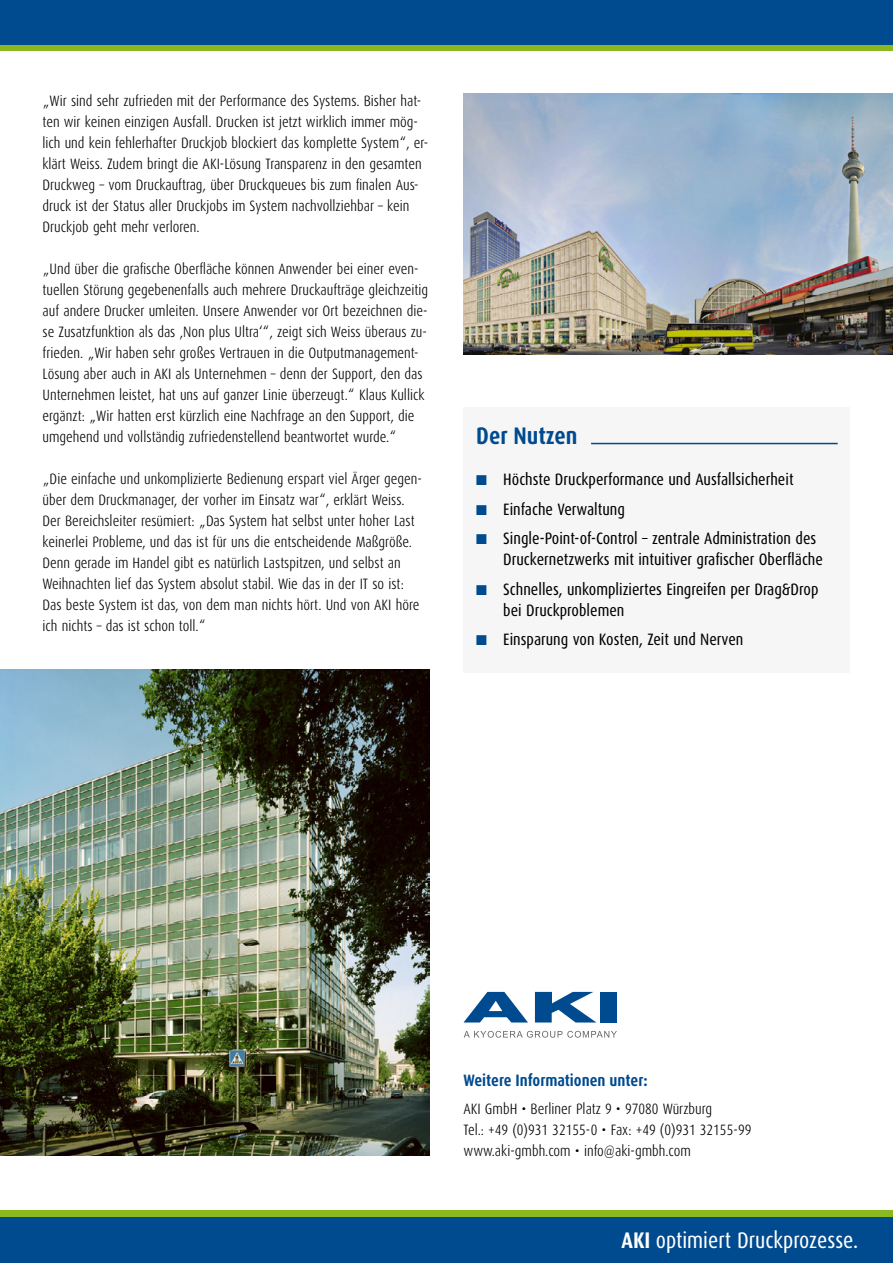
<style>
.page{position:relative;width:893px;height:1263px;background:#fff}
.page>*{position:absolute;margin:0;border:0;box-sizing:border-box;transform-origin:0 0}
.AKI_Headline_Kasten{font:700 24px "Dax Condensed";color:#004a8f}
.t1{font:22.65px "Dax Condensed";color:#fff}
.t2{font:16.5px/21px "Dax Condensed";color:#000}
.AKI_Abbinder{font:700 16.5px "Dax Condensed";color:#004a8f}
.AKI_Fließtext_10pt{font:300 15px/21px "Dax Condensed";color:#000}
.s1{color:#004a8f}
.s2{font-weight:700}
</style>
<div class="page">
<div style="left:0;top:1216px;width:893px;height:47px;background:#004a8f"></div>
<div style="left:0;top:1210px;width:893px;height:6px;background:#8cb81f"></div>
<div style="left:0;top:0;width:893px;height:47px;background:#004a8f"></div>
<div style="left:0;top:46px;width:893px;height:5px;background:#8cb81f"></div>
<svg style="left:535px;top:992px;width:61px;height:30px"></svg>
<div style="left:600px;top:992px;width:17px;height:30px;background:#004a8f"></div>
<svg style="left:464px;top:992px;width:64px;height:30px"></svg>
<svg style="left:464px;top:1031px;width:153px;height:7px"></svg>
<img style="left:0;top:670px;width:429px;height:485px">
<div style="left:463px;top:407px;width:387px;height:266px;background:#f6f6f6"></div>
<hr style="left:591px;top:443px;width:247px;height:1px;background:#004a8f">
<img style="left:463px;top:93px;width:430px;height:262px">
<p class="AKI_Fließtext_10pt" style="left:43px;top:90px;width:387px">„Wir sind sehr zufrieden mit der Performance des Systems. Bisher hat&shy;ten wir keinen einzigen Ausfall. Drucken ist jetzt wirklich immer mög&shy;lich und kein fehlerhafter Druckjob blockiert das komplette System“, er&shy;klärt Weiss. Zudem bringt die AKI-Lösung Transparenz in den gesamten Druckweg – vom Druckauftrag, über Druckqueues bis zum finalen Aus&shy;druck ist der Status aller Druckjobs im System nachvollziehbar – kein Druckjob geht mehr verloren.</p>
<p class="AKI_Fließtext_10pt" style="left:43px;top:258px;width:387px">„Und über die grafische Oberfläche können Anwender bei einer even&shy;tuellen Störung gegebenenfalls auch mehrere Druckaufträge gleichzeitig auf andere Drucker umleiten. Unsere Anwender vor Ort bezeichnen die&shy;se Zusatzfunktion als das ‚Non plus Ultra‘“, zeigt sich Weiss überaus zu&shy;frieden. „Wir haben sehr großes Vertrauen in die Outputmanagement-Lösung aber auch in AKI als Unternehmen – denn der Support, den das Unternehmen leistet, hat uns auf ganzer Linie überzeugt.“ Klaus Kullick ergänzt: „Wir hatten erst kürzlich eine Nachfrage an den Support, die umgehend und vollständig zufriedenstellend beantwortet wurde.“</p>
<p class="AKI_Fließtext_10pt" style="left:43px;top:468px;width:381px">„Die einfache und unkomplizierte Bedienung erspart viel Ärger gegen&shy;über dem Druckmanager, der vorher im Einsatz war“, erklärt Weiss.<br>Der Bereichsleiter resümiert: „Das System hat selbst unter hoher Last keinerlei Probleme, und das ist für uns die entscheidende Maßgröße.<br>Denn gerade im Handel gibt es natürlich Lastspitzen, und selbst an Weihnachten lief das System absolut stabil. Wie das in der IT so ist:<br>Das beste System ist das, von dem man nichts hört. Und von AKI höre ich nichts – das ist schon toll.“</p>
<p class="AKI_Headline_Kasten" style="left:476px;top:422px;width:103px">Der Nutzen</p>
<p class="t2" style="left:476px;top:469px;width:319px"><span class="s1">■</span> Höchste Druckperformance und Ausfallsicherheit</p>
<p class="t2" style="left:476px;top:499px;width:150px"><span class="s1">■</span> Einfache Verwaltung</p>
<p class="t2" style="left:503px;top:528px;width:321px;text-indent:-27px"><span class="s1">■</span> Single-Point-of-Control – zentrale Administration des<br>Druckernetzwerks mit intuitiver grafischer Oberfläche</p>
<p class="t2" style="left:503px;top:579px;width:317px;text-indent:-27px"><span class="s1">■</span> Schnelles, unkompliziertes Eingreifen per Drag&amp;Drop bei Druckproblemen</p>
<p class="t2" style="left:476px;top:629px;width:269px"><span class="s1">■</span> Einsparung von Kosten, Zeit und Nerven</p>
<p class="AKI_Abbinder" style="left:463px;top:1071px;width:186px">Weitere Informationen unter:</p>
<p class="AKI_Fließtext_10pt" style="left:463px;top:1098px;width:290px">AKI GmbH • Berliner Platz 9 • 97080 Würzburg<br>Tel.: +49 (0)931 32155-0 • Fax: +49 (0)931 32155-99 www.aki-gmbh.com • info@aki-gmbh.com</p>
<p class="t1" style="left:622px;top:1228px;width:238px"><span class="s2">AKI</span> optimiert Druckprozesse.</p>
</div>
